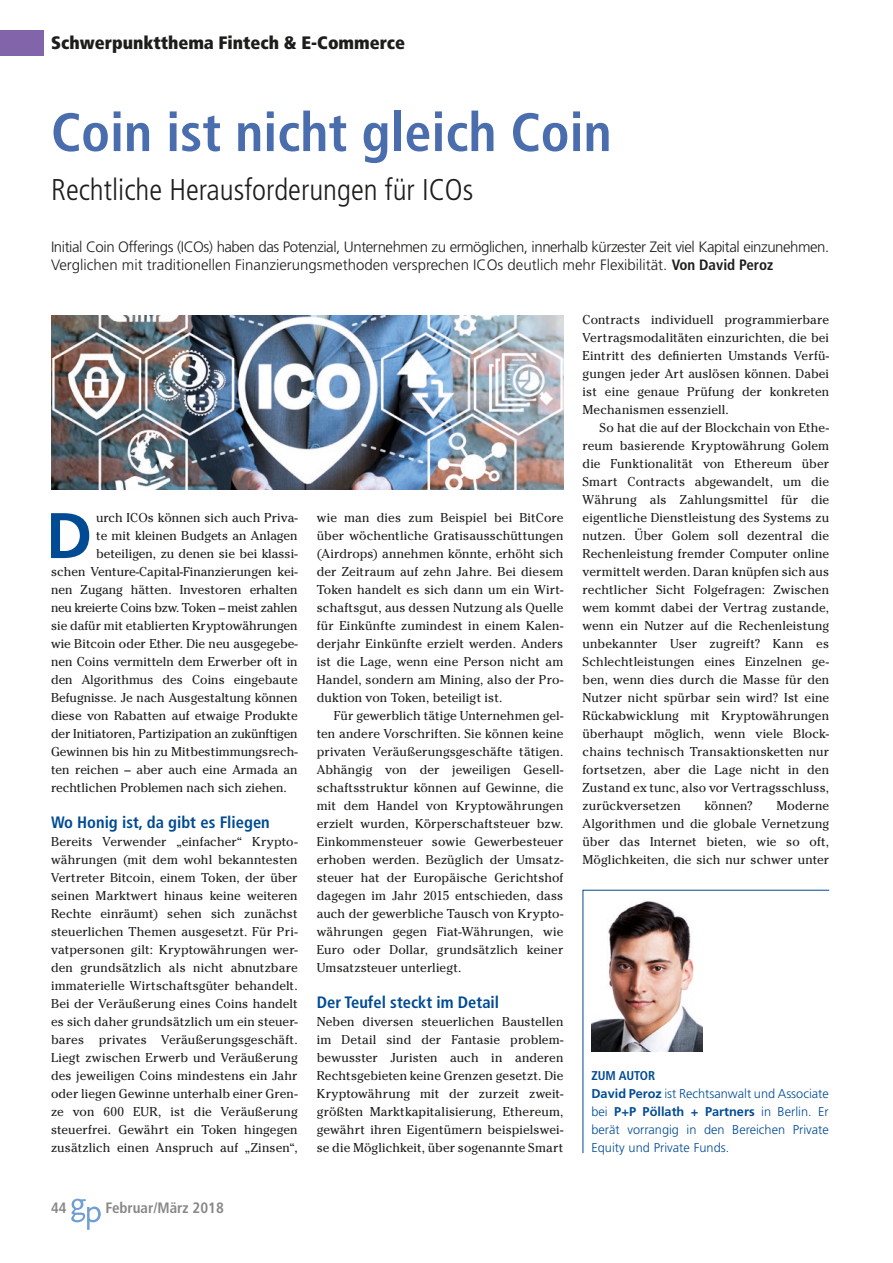
<style>
.page{position:relative;width:893px;height:1263px;background:#fff}
.page>*{position:absolute;margin:0;border:0;box-sizing:border-box;transform-origin:0 0}
.t1{font:700 64.35px "Frutiger LT";color:#004b94}
.t2{font:700 condensed 54px "Frutiger LT";color:#4a6dad}
.t3{font:300 condensed 30px "Frutiger LT";color:#1d1d1b}
.t4{font:900 condensed 18px "Frutiger LT";color:#1d1d1b}
.t5{font:700 condensed 16.5px "Frutiger LT";color:#004b94}
.t6{font:300 15px/18px "Frutiger LT";letter-spacing:-.03em;color:#1d1d1b}
.t7{font:700 condensed 15px "Frutiger LT";color:#878787}
.t8{font:12.75px/18px "Cheltenham";color:#1d1d1b;text-align:justify}
.t9{font:300 12.75px/18px "Frutiger LT";color:#004b94}
.t10{font:12.75px "Cheltenham";letter-spacing:-.02em;color:#1d1d1b}
.s1{font-weight:700;font-stretch:condensed}
.s2{font-weight:700}
</style>
<div class="page">
<svg style="left:71px;top:1199px;width:30px;height:31px"></svg>
<div style="left:0;top:30px;width:44px;height:25px;background:#8164a9"></div>
<svg style="left:582px;top:889px;width:248px;height:265px"></svg>
<img style="left:591px;top:898px;width:111px;height:153px">
<div style="left:718px;top:898px;width:111px;height:153px;background:#fff"></div>
<img style="left:51px;top:315px;width:512px;height:175px">
<h3 class="t4" style="left:51px;top:32px;width:356px">Schwerpunktthema Fintech &amp; E-Commerce</h3>
<h2 class="t2" style="left:51px;top:100px;width:562px">Coin ist nicht gleich Coin</h2>
<h3 class="t3" style="left:51px;top:172px;width:424px">Rechtliche Herausforderungen für ICOs</h3>
<p class="t6" style="left:51px;top:238px;width:780px">Initial Coin Offerings (ICOs) haben das Potenzial, Unternehmen zu ermöglichen, innerhalb kürzester Zeit viel Kapital einzunehmen.<br>Verglichen mit traditionellen Finanzierungsmethoden versprechen ICOs deutlich mehr Flexibilität. <span class="s1">Von David Peroz</span></p>
<h1 class="t1" style="left:46px;top:498px;width:48px">D</h1>
<p class="t8" style="left:96px;top:508px;width:203px">urch ICOs können sich auch Priva-</p>
<p class="t8" style="left:96px;top:526px;width:203px">te mit kleinen Budgets an Anlagen</p>
<p class="t8" style="left:96px;top:544px;width:203px">beteiligen, zu denen sie bei klassi-</p>
<p class="t8" style="left:51px;top:562px;width:248px">schen Venture-Capital-Finanzierungen kei-</p>
<p class="t8" style="left:51px;top:580px;width:248px">nen Zugang hätten. Investoren erhalten</p>
<p class="t10" style="left:51px;top:600px;width:248px">neu kreierte Coins bzw. Token – meist zahlen</p>
<p class="t8" style="left:51px;top:616px;width:248px">sie dafür mit etablierten Kryptowährungen</p>
<p class="t8" style="left:51px;top:634px;width:248px">wie Bitcoin oder Ether. Die neu ausgegebe-</p>
<p class="t8" style="left:51px;top:652px;width:248px">nen Coins vermitteln dem Erwerber oft in</p>
<p class="t8" style="left:51px;top:670px;width:248px">den Algorithmus des Coins eingebaute</p>
<p class="t8" style="left:51px;top:688px;width:248px">Befugnisse. Je nach Ausgestaltung können</p>
<p class="t8" style="left:51px;top:707px;width:248px">diese von Rabatten auf etwaige Produkte</p>
<p class="t8" style="left:51px;top:725px;width:248px">der Initiatoren, Partizipation an zukünftigen</p>
<p class="t8" style="left:51px;top:743px;width:248px">Gewinnen bis hin zu Mitbestimmungsrech-</p>
<p class="t8" style="left:51px;top:761px;width:248px">ten reichen – aber auch eine Armada an</p>
<p class="t8" style="left:51px;top:779px;width:237px">rechtlichen Problemen nach sich ziehen.</p>
<p class="t5" style="left:51px;top:812px;width:220px">Wo Honig ist, da gibt es Fliegen</p>
<p class="t8" style="left:51px;top:832px;width:248px">Bereits Verwender „einfacher“ Krypto&shy;währungen (mit dem wohl bekanntesten Vertreter Bitcoin, einem Token, der über seinen Marktwert hinaus keine weiteren Rechte einräumt) sehen sich zunächst steuerlichen Themen ausgesetzt. Für Pri&shy;vatpersonen gilt: Kryptowährungen wer&shy;den grundsätzlich als nicht abnutzbare immaterielle Wirtschaftsgüter behandelt.<br>Bei der Veräußerung eines Coins handelt es sich daher grundsätzlich um ein steuer&shy;bares privates Veräußerungsgeschäft.<br>Liegt zwischen Erwerb und Veräußerung des jeweiligen Coins mindestens ein Jahr oder liegen Gewinne unterhalb einer Gren&shy;ze von 600 EUR, ist die Veräußerung steuerfrei. Gewährt ein Token hingegen zusätzlich einen Anspruch auf „Zinsen“,</p>
<p class="t7" style="left:51px;top:1199px;width:17px">44</p>
<p class="t7" style="left:105px;top:1199px;width:120px">Februar/März 2018</p>
<p class="t8" style="left:317px;top:509px;width:248px">wie man dies zum Beispiel bei BitCore über wöchentliche Gratisausschüttungen (Airdrops) annehmen könnte, erhöht sich der Zeitraum auf zehn Jahre. Bei diesem Token handelt es sich dann um ein Wirt&shy;schaftsgut, aus dessen Nutzung als Quelle für Einkünfte zumindest in einem Kalen&shy;derjahr Einkünfte erzielt werden. Anders ist die Lage, wenn eine Person nicht am Handel, sondern am Mining, also der Pro&shy;duktion von Token, beteiligt ist.</p>
<p class="t8" style="left:317px;top:707px;width:248px;text-indent:17px">Für gewerblich tätige Unternehmen gel&shy;ten andere Vorschriften. Sie können keine privaten Veräußerungsgeschäfte tätigen.<br>Abhängig von der jeweiligen Gesell&shy;schaftsstruktur können auf Gewinne, die mit dem Handel von Kryptowährungen erzielt wurden, Körperschaftsteuer bzw.<br>Einkommensteuer sowie Gewerbesteuer erhoben werden. Bezüglich der Umsatz&shy;steuer hat der Europäische Gerichtshof dagegen im Jahr 2015 entschieden, dass auch der gewerbliche Tausch von Krypto&shy;währungen gegen Fiat-Währungen, wie Euro oder Dollar, grundsätzlich keiner Umsatzsteuer unterliegt.</p>
<p class="t5" style="left:317px;top:992px;width:184px">Der Teufel steckt im Detail</p>
<p class="t8" style="left:317px;top:1012px;width:248px">Neben diversen steuerlichen Baustellen im Detail sind der Fantasie problem&shy;bewusster Juristen auch in anderen Rechtsgebieten keine Grenzen gesetzt. Die Kryptowährung mit der zurzeit zweit&shy;größten Marktkapitalisierung, Ethereum, gewährt ihren Eigentümern beispielswei&shy;se die Möglichkeit, über sogenannte Smart</p>
<p class="t8" style="left:583px;top:310px;width:248px">Contracts individuell programmierbare Vertragsmodalitäten einzurichten, die bei Eintritt des definierten Umstands Verfü&shy;gungen jeder Art auslösen können. Dabei ist eine genaue Prüfung der konkreten Mechanismen essenziell.</p>
<p class="t8" style="left:583px;top:418px;width:248px;text-indent:17px">So hat die auf der Blockchain von Ethe&shy;reum basierende Kryptowährung Golem die Funktionalität von Ethereum über Smart Contracts abgewandelt, um die Währung als Zahlungsmittel für die eigentliche Dienstleistung des Systems zu nutzen. Über Golem soll dezentral die Rechenleistung fremder Computer online vermittelt werden. Daran knüpfen sich aus rechtlicher Sicht Folgefragen: Zwischen wem kommt dabei der Vertrag zustande, wenn ein Nutzer auf die Rechenleistung unbekannter User zugreift? Kann es Schlechtleistungen eines Einzelnen ge&shy;ben, wenn dies durch die Masse für den Nutzer nicht spürbar sein wird? Ist eine Rückabwicklung mit Kryptowährungen überhaupt möglich, wenn viele Block&shy;chains technisch Transaktionsketten nur fortsetzen, aber die Lage nicht in den Zustand ex tunc, also vor Vertragsschluss, zurückversetzen</p>
<p class="t8" style="left:704px;top:797px;width:50px">können?</p>
<p class="t8" style="left:583px;top:797px;width:248px;text-indent:194px">Moderne Algorithmen und die globale Vernetzung über das Internet bieten, wie so oft, Möglichkeiten, die sich nur schwer unter</p>
<p class="t9" style="left:591px;top:1067px;width:239px"><span class="s1">ZUM AUTOR<br></span><span class="s2">David Peroz</span> ist Rechtsanwalt und Associate bei <span class="s2">P+P Pöllath + Partners</span> in Berlin. Er berät vorrangig in den Bereichen Private<br>Equity und Private Funds.</p>
</div>
